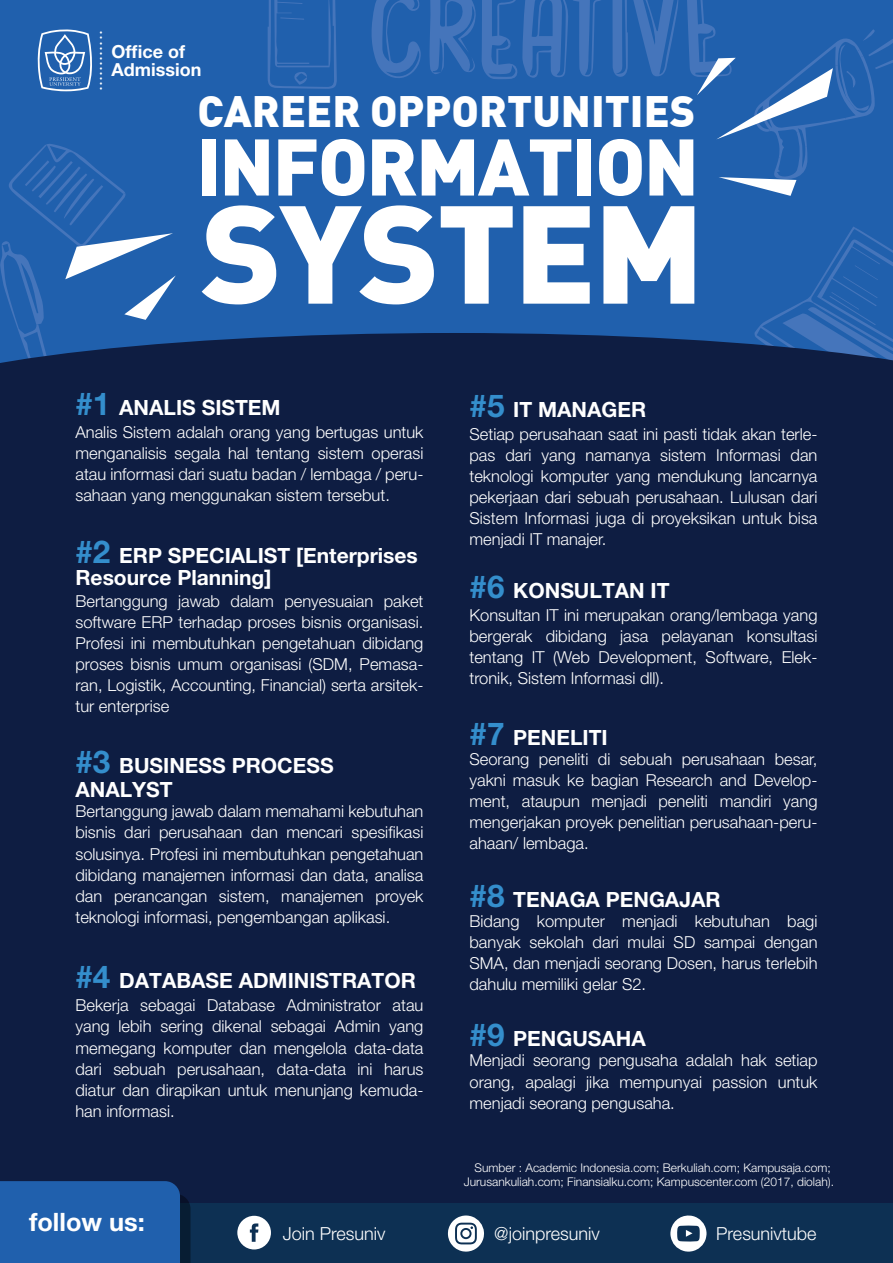
<style>
.page{position:relative;width:893px;height:1263px;background:#2060ad}
.page>*{position:absolute;margin:0;border:0;box-sizing:border-box;transform-origin:0 0}
.t1{font:900 136.8px "DIN";letter-spacing:-.025em;color:#fff}
.t2{font:900 78.75px "DIN";letter-spacing:-.025em;color:#fff}
.t3{font:900 43.05px "DIN";color:#fff}
.t4{font:25.5px "Times New Roman";color:#fff;scale:.79 1}
.t5{font:700 25.35px "Helvetica Neue LT Pro";color:#fff}
.t6{font:700 21px/22.5px "Helvetica Neue LT Pro";color:#fff}
.t7{font:300 18px "Helvetica Neue LT Pro";color:#fff}
.t8{font:700 18px/18px "Helvetica Neue LT Pro";color:#fff}
.t9{font:300 16.5px/21px "Helvetica Neue LT Pro";color:#fff;text-align:justify}
.t10{font:300 12px/14.4px "Helvetica Neue LT Pro";color:#fff;text-align:right}
.s1{font-size:31.5px;color:#348ecc}
</style>
<div class="page">
<svg style="left:755px;top:227px;width:138px;height:106px"></svg>
<svg style="left:268px;top:0;width:69px;height:89px"></svg>
<svg style="left:612px;top:0;width:67px;height:77px"></svg>
<svg style="left:429px;top:0;width:172px;height:79px"></svg>
<svg style="left:371px;top:0;width:50px;height:78px"></svg>
<svg style="left:176px;top:333px;width:717px;height:39px;background:#122853"></svg>
<div style="left:0;top:372px;width:893px;height:891px;background:#0e1d42"></div>
<div style="left:0;top:1203px;width:893px;height:60px;background:#0d3053"></div>
<svg style="left:237px;top:1216px;width:34px;height:33px"></svg>
<svg style="left:448px;top:1215px;width:36px;height:36px"></svg>
<div style="left:462px;top:1230px;width:8px;height:7px;background:#fff;border-radius:50%"></div>
<svg style="left:670px;top:1215px;width:36px;height:36px"></svg>
<div style="left:0;top:1181px;width:190px;height:82px;background:#2060ad"></div>
<svg style="left:0;top:144px;width:176px;height:228px"></svg>
<svg style="left:687px;top:0;width:206px;height:196px"></svg>
<svg style="left:38px;top:29px;width:54px;height:62px"></svg>
<h3 class="t4" style="left:127px;top:30px;width:78px;rotate:90deg">............</h3>
<p class="t8" style="left:111px;top:42px;width:91px">Office of<br>Admission</p>
<h3 class="t3" style="left:198px;top:83px;width:499px">CAREER OPPORTUNITIES</h3>
<h2 class="t2" style="left:196px;top:114px;width:505px">INFORMATION</h2>
<h1 class="t1" style="left:201px;top:163px;width:505px">SYSTEM</h1>
<p class="t6" style="left:75px;top:396px;width:207px"><span class="s1">#1</span> ANALIS SISTEM</p>
<p class="t9" style="left:75px;top:421px;width:350px">Analis Sistem adalah orang yang bertugas untuk menganalisis segala hal tentang sistem operasi atau informasi dari suatu badan / lembaga / peru&shy;sahaan yang menggunakan sistem tersebut.</p>
<p class="t6" style="left:75px;top:544px;width:344px"><span class="s1">#2</span> ERP SPECIALIST [Enterprises<br>Resource Planning]</p>
<p class="t9" style="left:75px;top:590px;width:350px">Bertanggung jawab dalam penyesuaian paket software ERP terhadap proses bisnis organisasi.<br>Profesi ini membutuhkan pengetahuan dibidang proses bisnis umum organisasi (SDM, Pemasa&shy;ran, Logistik, Accounting, Financial) serta arsitek&shy;tur enterprise</p>
<p class="t6" style="left:75px;top:753px;width:260px;line-height:24px"><span class="s1">#3</span> BUSINESS PROCESS<br>ANALYST</p>
<p class="t9" style="left:75px;top:801px;width:350px">Bertanggung jawab dalam memahami kebutuhan bisnis dari perusahaan dan mencari spesifikasi solusinya. Profesi ini membutuhkan pengetahuan dibidang manajemen informasi dan data, analisa dan perancangan sistem, manajemen proyek teknologi informasi, pengembangan aplikasi.</p>
<p class="t6" style="left:75px;top:968px;width:342px"><span class="s1">#4</span> DATABASE ADMINISTRATOR</p>
<p class="t9" style="left:75px;top:995px;width:350px">Bekerja sebagai Database Administrator atau yang lebih sering dikenal sebagai Admin yang memegang komputer dan mengelola data-data dari sebuah perusahaan, data-data ini harus diatur dan dirapikan untuk menunjang kemuda&shy;han informasi.</p>
<p class="t6" style="left:469px;top:398px;width:178px"><span class="s1">#5</span> IT MANAGER</p>
<p class="t9" style="left:469px;top:423px;width:350px">Setiap perusahaan saat ini pasti tidak akan terle&shy;pas dari yang namanya sistem Informasi dan teknologi komputer yang mendukung lancarnya pekerjaan dari sebuah perusahaan. Lulusan dari Sistem Informasi juga di proyeksikan untuk bisa menjadi IT manajer.</p>
<p class="t6" style="left:469px;top:578px;width:202px"><span class="s1">#6</span> KONSULTAN IT</p>
<p class="t9" style="left:469px;top:604px;width:350px">Konsultan IT ini merupakan orang/lembaga yang bergerak dibidang jasa pelayanan konsultasi tentang IT (Web Development, Software, Elek&shy;tronik, Sistem Informasi dll).</p>
<p class="t6" style="left:469px;top:725px;width:140px"><span class="s1">#7</span> PENELITI</p>
<p class="t9" style="left:469px;top:748px;width:350px">Seorang peneliti di sebuah perusahaan besar, yakni masuk ke bagian Research and Develop&shy;ment, ataupun menjadi peneliti mandiri yang mengerjakan proyek penelitian perusahaan-peru&shy;ahaan/ lembaga.</p>
<p class="t6" style="left:469px;top:888px;width:253px"><span class="s1">#8</span> TENAGA PENGAJAR</p>
<p class="t9" style="left:469px;top:910px;width:350px">Bidang komputer menjadi kebutuhan bagi banyak sekolah dari mulai SD sampai dengan SMA, dan menjadi seorang Dosen, harus terlebih dahulu memiliki gelar S2.</p>
<p class="t6" style="left:469px;top:1027px;width:178px"><span class="s1">#9</span> PENGUSAHA</p>
<p class="t9" style="left:469px;top:1050px;width:350px">Menjadi seorang pengusaha adalah hak setiap orang, apalagi jika mempunyai passion untuk menjadi seorang pengusaha.</p>
<p class="t10" style="left:464px;top:1160px;width:372px">Sumber : Academic Indonesia.com; Berkuliah.com; Kampusaja.com;<br>Jurusankuliah.com; Finansialku.com; Kampuscenter.com (2017, diolah).</p>
<h3 class="t5" style="left:29px;top:1206px;width:117px">follow us:</h3>
<p class="t7" style="left:283px;top:1222px;width:104px">Join Presuniv</p>
<p class="t7" style="left:494px;top:1222px;width:107px">@joinpresuniv</p>
<p class="t7" style="left:716px;top:1222px;width:102px">Presunivtube</p>
</div>
